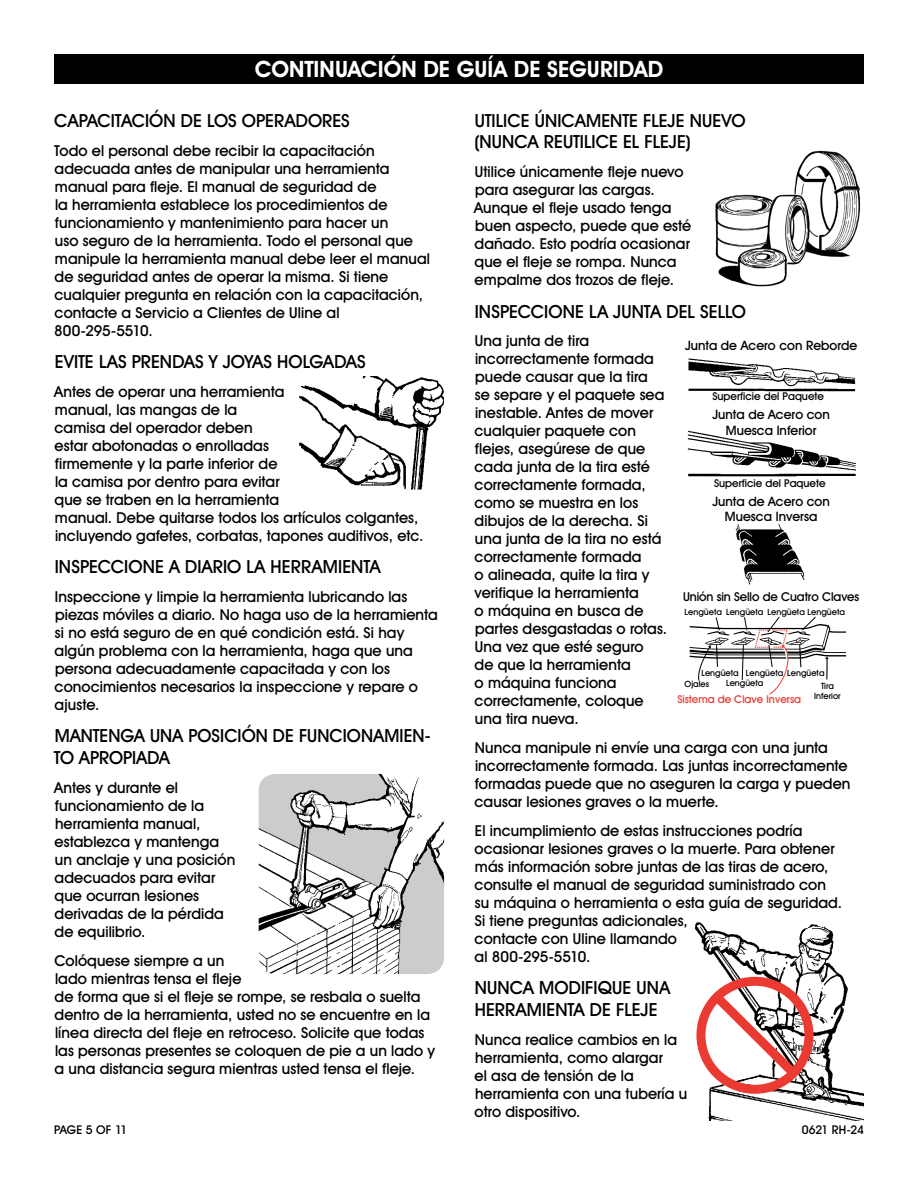
<style>
.page{position:relative;width:918px;height:1188px;background:#fff}
.page>*{position:absolute;margin:0;border:0;box-sizing:border-box;transform-origin:0 0}
.t1{font:700 22.5px "Uline Two Knine";letter-spacing:.005em;color:#fff}
.t2{font:18px/21.6px "Uline Two Knine";letter-spacing:.005em;color:#000}
.t3{font:15px/18px "Uline Two Knine";letter-spacing:.005em;color:#000}
.t4{font:12.9px/15.5px "Uline Two Knine";color:#000;text-align:center}
.t5{font:12.15px "Uline Two Knine";letter-spacing:-.01em;color:#000}
.t6{font:12px "Uline Two Knine";letter-spacing:-.01em;color:#000}
.t7{font:10.8px "Uline Two Knine";color:#000}
.t8{font:10.8px "Uline Two Knine";color:#eb3a32}
.t9{font:8.55px/10.4px "Uline Two Knine";color:#000;text-align:center}
</style>
<div class="page">
<div style="left:54px;top:54px;width:810px;height:30px;background:#000"></div>
<img style="left:259px;top:774px;width:185px;height:200px">
<img style="left:715px;top:150px;width:146px;height:137px">
<img style="left:688px;top:358px;width:168px;height:34px">
<img style="left:687px;top:430px;width:169px;height:47px">
<img style="left:735px;top:524px;width:70px;height:61px">
<svg style="left:690px;top:617px;width:156px;height:78px"></svg>
<img style="left:694px;top:922px;width:170px;height:199px">
<div style="left:696px;top:977px;width:117px;height:117px;border:9px solid #eb3a32;border-radius:50%"></div>
<svg style="left:704px;top:984px;width:103px;height:103px"></svg>
<img style="left:299px;top:377px;width:145px;height:113px">
<h1 class="t1" style="left:255px;top:56px;width:410px">CONTINUACIÓN DE GUÍA DE SEGURIDAD</h1>
<p class="t2" style="left:54px;top:109px;width:297px">CAPACITACIÓN DE LOS OPERADORES</p>
<p class="t3" style="left:54px;top:141px;width:377px">Todo el personal debe recibir la capacitación adecuada antes de manipular una herramienta manual para fleje. El manual de seguridad de<br>la herramienta establece los procedimientos de funcionamiento y mantenimiento para hacer un<br>uso seguro de la herramienta. Todo el personal que manipule la herramienta manual debe leer el manual de seguridad antes de operar la misma. Si tiene cualquier pregunta en relación con la capacitación, contacte a Servicio a Clientes de Uline al 800-295-5510.</p>
<p class="t2" style="left:55px;top:351px;width:312px">EVITE LAS PRENDAS Y JOYAS HOLGADAS</p>
<p class="t3" style="left:54px;top:382px;width:371px">Antes de operar una herramienta<br>manual, las mangas de la<br>camisa del operador deben<br>estar abotonadas o enrolladas<br>firmemente y la parte inferior de<br>la camisa por dentro para evitar<br>que se traben en la herramienta<br>manual. Debe quitarse todos los artículos colgantes, incluyendo gafetes, corbatas, tapones auditivos, etc.</p>
<p class="t2" style="left:55px;top:556px;width:327px">INSPECCIONE A DIARIO LA HERRAMIENTA</p>
<p class="t3" style="left:55px;top:587px;width:385px">Inspeccione y limpie la herramienta lubricando las piezas móviles a diario. No haga uso de la herramienta si no está seguro de en qué condición está. Si hay algún problema con la herramienta, haga que una persona adecuadamente capacitada y con los conocimientos necesarios la inspeccione y repare o ajuste.</p>
<p class="t2" style="left:54px;top:725px;width:378px">MANTENGA UNA POSICIÓN DE FUNCIONAMIEN-<br>TO APROPIADA</p>
<p class="t3" style="left:54px;top:778px;width:183px">Antes y durante el funcionamiento de la herramienta manual, establezca y mantenga un anclaje y una posición adecuados para evitar que ocurran lesiones derivadas de la pérdida de equilibrio.</p>
<p class="t3" style="left:54px;top:951px;width:382px">Colóquese siempre a un<br>lado mientras tensa el fleje<br>de forma que si el fleje se rompe, se resbala o suelta dentro de la herramienta, usted no se encuentre en la línea directa del fleje en retroceso. Solicite que todas las personas presentes se coloquen de pie a un lado y a una distancia segura mientras usted tensa el fleje.</p>
<p class="t2" style="left:475px;top:109px;width:272px">UTILICE ÚNICAMENTE FLEJE NUEVO (NUNCA REUTILICE EL FLEJE)</p>
<p class="t3" style="left:474px;top:163px;width:219px">Utilice únicamente fleje nuevo para asegurar las cargas.<br>Aunque el fleje usado tenga buen aspecto, puede que esté dañado. Esto podría ocasionar que el fleje se rompa. Nunca empalme dos trozos de fleje.</p>
<p class="t2" style="left:475px;top:300px;width:273px">INSPECCIONE LA JUNTA DEL SELLO</p>
<p class="t3" style="left:475px;top:332px;width:194px">Una junta de tira incorrectamente formada puede causar que la tira<br>se separe y el paquete sea inestable. Antes de mover cualquier paquete con flejes, asegúrese de que cada junta de la tira esté correctamente formada, como se muestra en los dibujos de la derecha. Si una junta de la tira no está correctamente formada<br>o alineada, quite la tira y verifique la herramienta<br>o máquina en busca de partes desgastadas o rotas.<br>Una vez que esté seguro<br>de que la herramienta<br>o máquina funciona correctamente, coloque una tira nueva.</p>
<p class="t3" style="left:475px;top:739px;width:377px">Nunca manipule ni envíe una carga con una junta incorrectamente formada. Las juntas incorrectamente formadas puede que no aseguren la carga y pueden causar lesiones graves o la muerte.</p>
<p class="t3" style="left:475px;top:821px;width:369px">El incumplimiento de estas instrucciones podría ocasionar lesiones graves o la muerte. Para obtener más información sobre juntas de las tiras de acero, consulte el manual de seguridad suministrado con su máquina o herramienta o esta guía de seguridad.<br>Si tiene preguntas adicionales,<br>contacte con Uline llamando<br>al 800-295-5510.</p>
<p class="t2" style="left:475px;top:977px;width:197px">NUNCA MODIFIQUE UNA<br>HERRAMIENTA DE FLEJE</p>
<p class="t3" style="left:475px;top:1030px;width:214px">Nunca realice cambios en la herramienta, como alargar<br>el asa de tensión de la herramienta con una tubería u otro dispositivo.</p>
<p class="t4" style="left:685px;top:338px;width:174px">Junta de Acero con Reborde</p>
<p class="t7" style="left:712px;top:389px;width:113px">Superficie del Paquete</p>
<p class="t4" style="left:712px;top:407px;width:119px">Junta de Acero con<br>Muesca Inferior</p>
<p class="t7" style="left:714px;top:476px;width:113px">Superficie del Paquete</p>
<p class="t4" style="left:712px;top:493px;width:119px">Junta de Acero con<br>Muesca Inversa</p>
<p class="t5" style="left:683px;top:589px;width:178px">Unión sin Sello de Cuatro Claves</p>
<p class="t9" style="left:685px;top:607px;width:39px">Lengüeta</p>
<p class="t9" style="left:726px;top:607px;width:39px">Lengüeta</p>
<p class="t9" style="left:768px;top:607px;width:79px">Lengüeta Lengüeta</p>
<p class="t9" style="left:701px;top:667px;width:39px">Lengüeta</p>
<p class="t9" style="left:746px;top:667px;width:39px">Lengüeta</p>
<p class="t9" style="left:787px;top:667px;width:39px">Lengüeta</p>
<p class="t9" style="left:726px;top:677px;width:39px">Lengüeta</p>
<p class="t9" style="left:685px;top:679px;width:26px">Ojales</p>
<p class="t9" style="left:814px;top:681px;width:28px">Tira<br>Inferior</p>
<p class="t8" style="left:677px;top:693px;width:125px">Sistema de Clave Inversa</p>
<p class="t6" style="left:54px;top:1122px;width:75px">PAGE 5 OF 11</p>
<p class="t6" style="left:802px;top:1122px;width:64px">0621 RH-24</p>
</div>
